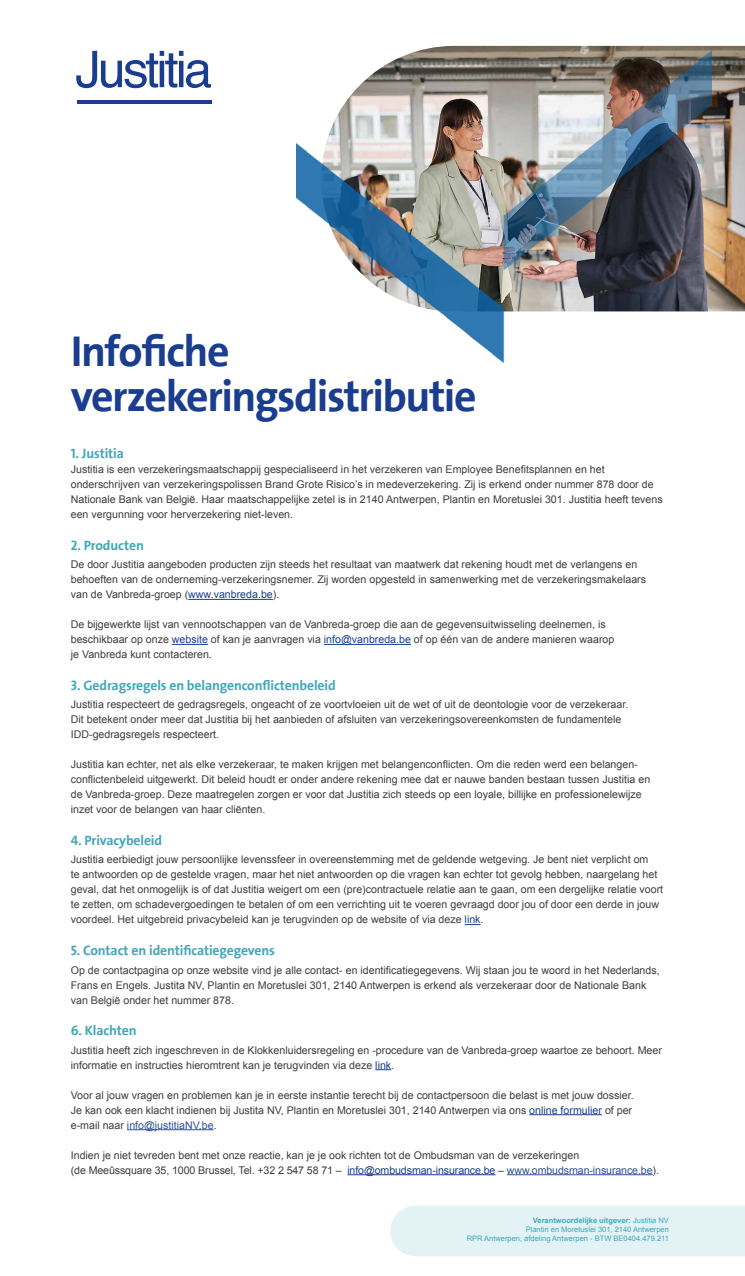
<style>
.page{position:relative;width:745px;height:1276px;background:#fff}
.page>*{position:absolute;margin:0;border:0;box-sizing:border-box;transform-origin:0 0}
.t1{font:43.75px/45px "The Sans LF Bold";letter-spacing:-.035em;color:#1a3d8f}
.t2{font:13.75px "The Sans LF Bold";letter-spacing:-.01em;color:#42a7bb}
.t3{font:10.62px/15px "Arial";color:#3c3c3b}
.t4{font:7.5px/9px "Arial";color:#42a7bb;text-align:right}
.s1{color:#1a3d8f}
.s2{color:#31509a}
.s3{font-weight:700}
</style>
<div class="page">
<hr style="left:188px;top:599px;width:85px;height:1px;background:#1a3d8f">
<hr style="left:172px;top:644px;width:36px;height:1px;background:#1a3d8f">
<hr style="left:324px;top:644px;width:87px;height:1px;background:#1a3d8f">
<svg style="left:464px;top:924px;width:16px;height:1px"></svg>
<svg style="left:375px;top:1069px;width:16px;height:1px"></svg>
<hr style="left:529px;top:1114px;width:72px;height:1px;background:#1a3d8f">
<hr style="left:127px;top:1129px;width:86px;height:1px;background:#31509a">
<hr style="left:347px;top:1174px;width:148px;height:1px;background:#1a3d8f">
<hr style="left:506px;top:1174px;width:146px;height:1px;background:#31509a">
<img style="left:418px;top:46px;width:326px;height:265px">
<img style="left:296px;top:51px;width:414px;height:311px">
<div style="left:390px;top:1206px;width:354px;height:50px;background:#e3f2f5"></div>
<svg style="left:76px;top:51px;width:135px;height:37px"></svg>
<hr style="left:77px;top:100px;width:135px;height:4px;background:#1a3d8f">
<h1 class="t1" style="left:71px;top:330px;width:407px">Infofiche verzekeringsdistributie</h1>
<p class="t2" style="left:71px;top:446px;width:55px">1. Justitia</p>
<p class="t3" style="left:71px;top:462px;width:593px">Justitia is een verzekeringsmaatschappij gespecialiseerd in het verzekeren van Employee Benefitsplannen en het onderschrijven van verzekeringspolissen Brand Grote Risico’s in medeverzekering. Zij is erkend onder nummer 878 door de Nationale Bank van België. Haar maatschappelijke zetel is in 2140 Antwerpen, Plantin en Moretuslei 301. Justitia heeft tevens een vergunning voor herverzekering niet-leven.</p>
<p class="t2" style="left:71px;top:538px;width:75px">2. Producten</p>
<p class="t3" style="left:71px;top:557px;width:576px">De door Justitia aangeboden producten zijn steeds het resultaat van maatwerk dat rekening houdt met de verlangens en behoeften van de onderneming-verzekeringsnemer. Zij worden opgesteld in samenwerking met de verzekeringsmakelaars van de Vanbreda-groep (<span class="s1">www.vanbreda.be</span>).</p>
<p class="t3" style="left:71px;top:617px;width:544px">De bijgewerkte lijst van vennootschappen van de Vanbreda-groep die aan de gegevensuitwisseling deelnemen, is beschikbaar op onze <span class="s1">website</span> of kan je aanvragen via <span class="s1">info@vanbreda.be</span> of op één van de andere manieren waarop je Vanbreda kunt contacteren.</p>
<p class="t2" style="left:71px;top:678px;width:266px">3. Gedragsregels en belangenconflictenbeleid</p>
<p class="t3" style="left:71px;top:697px;width:558px">Justitia respecteert de gedragsregels, ongeacht of ze voortvloeien uit de wet of uit de deontologie voor de verzekeraar.<br>Dit betekent onder meer dat Justitia bij het aanbieden of afsluiten van verzekeringsovereenkomsten de fundamentele<br>IDD-gedragsregels respecteert.</p>
<p class="t3" style="left:71px;top:757px;width:580px">Justitia kan echter, net als elke verzekeraar, te maken krijgen met belangenconflicten. Om die reden werd een belangen&shy;conflictenbeleid uitgewerkt. Dit beleid houdt er onder andere rekening mee dat er nauwe banden bestaan tussen Justitia en de Vanbreda-groep. Deze maatregelen zorgen er voor dat Justitia zich steeds op een loyale, billijke en professionelewijze inzet voor de belangen van haar cliënten.</p>
<p class="t2" style="left:71px;top:833px;width:93px">4. Privacybeleid</p>
<p class="t3" style="left:71px;top:852px;width:593px">Justitia eerbiedigt jouw persoonlijke levenssfeer in overeenstemming met de geldende wetgeving. Je bent niet verplicht om<br>te antwoorden op de gestelde vragen, maar het niet antwoorden op die vragen kan echter tot gevolg hebben, naargelang het geval, dat het onmogelijk is of dat Justitia weigert om een (pre)contractuele relatie aan te gaan, om een dergelijke relatie voort te zetten, om schadevergoedingen te betalen of om een verrichting uit te voeren gevraagd door jou of door een derde in jouw voordeel. Het uitgebreid privacybeleid kan je terugvinden op de website of via deze <span class="s1">link</span>.</p>
<p class="t2" style="left:71px;top:943px;width:205px">5. Contact en identificatiegegevens</p>
<p class="t3" style="left:71px;top:962px;width:590px">Op de contactpagina op onze website vind je alle contact- en identificatiegegevens. Wij staan jou te woord in het Nederlands,<br>Frans en Engels. Justita NV, Plantin en Moretuslei 301, 2140 Antwerpen is erkend als verzekeraar door de Nationale Bank van België onder het nummer 878.</p>
<p class="t2" style="left:71px;top:1023px;width:67px">6. Klachten</p>
<p class="t3" style="left:71px;top:1042px;width:592px">Justitia heeft zich ingeschreven in de Klokkenluidersregeling en -procedure van de Vanbreda-groep waartoe ze behoort. Meer informatie en instructies hieromtrent kan je terugvinden via deze <span class="s1">link</span>.</p>
<p class="t3" style="left:71px;top:1087px;width:564px">Voor al jouw vragen en problemen kan je in eerste instantie terecht bij de contactpersoon die belast is met jouw dossier.<br>Je kan ook een klacht indienen bij Justita NV, Plantin en Moretuslei 301, 2140 Antwerpen via ons <span class="s1">online formulier</span> of per e-mail naar <span class="s2">info@justitiaNV.be</span>.</p>
<p class="t3" style="left:71px;top:1147px;width:589px">Indien je niet tevreden bent met onze reactie, kan je je ook richten tot de Ombudsman van de verzekeringen<br>(de Meeûssquare 35, 1000 Brussel, Tel. +32 2 547 58 71 – <span class="s1">info@ombudsman-insurance.be</span> – <span class="s2">www.ombudsman-insurance.be</span>).</p>
<p class="t4" style="left:466px;top:1215px;width:204px"><span class="s3">Verantwoordelijke uitgever:</span> Justitia NV<br>Plantin en Moretuslei 301, 2140 Antwerpen<br>RPR Antwerpen, afdeling Antwerpen - BTW BE0404.479.211</p>
</div>
